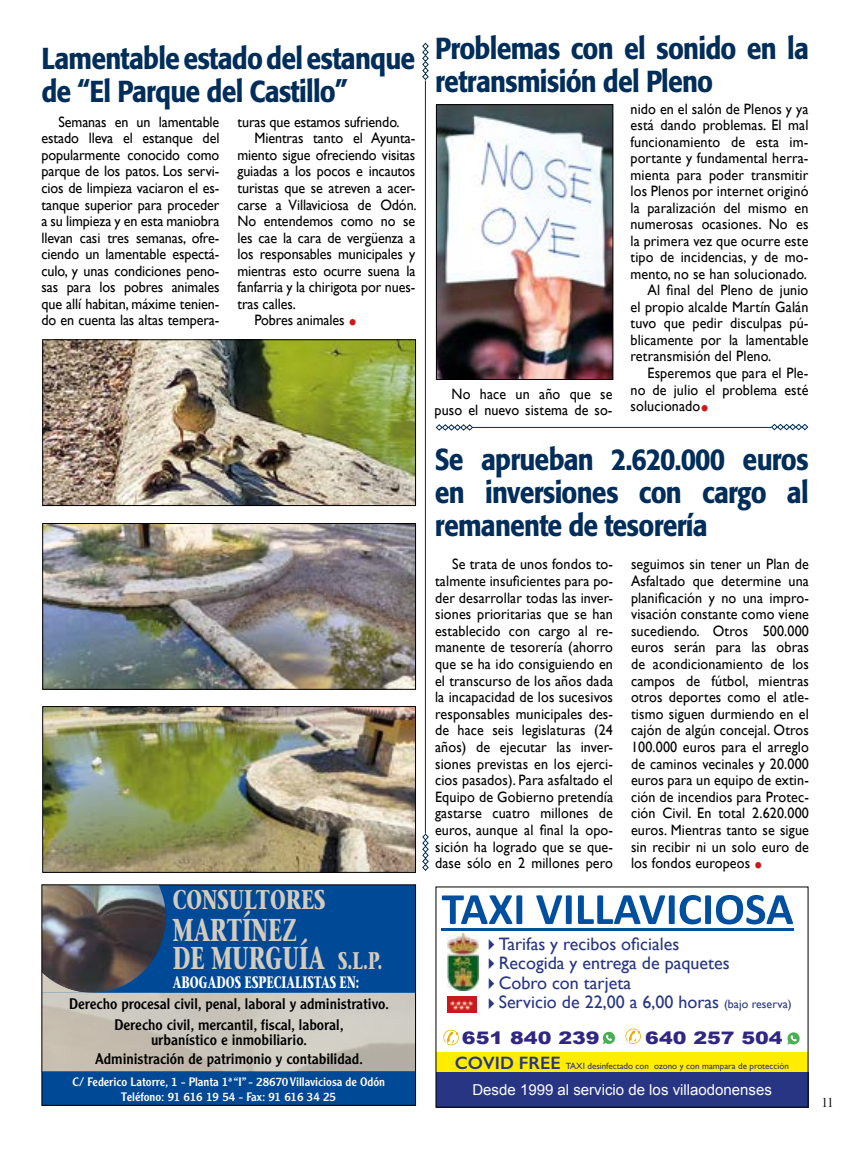
<style>
.page{position:relative;width:851px;height:1149px;background:#fff}
.page>*{position:absolute;margin:0;border:0;box-sizing:border-box;transform-origin:0 0}
.t1{font:700 31.5px/27.8px "Stone Serif";color:#d2cbbe;scale:.66 1}
.t2{font:500 30px/33px "Formata";letter-spacing:-.03em;color:#002d59;scale:.88 1}
.t3{font:700 27px "Stone Serif";color:#d2cbbe;scale:.71 1}
.t4{font:18px "Gill Sans";color:#283583}
.t5{font:900 17.25px "Arial";color:#312783;scale:1.2 1}
.t6{font:900 17.25px "Arial";color:#312783;scale:1.19 1}
.t7{font:700 16.5px "Stone Serif";color:#fff;scale:.66 1}
.t8{font:15px/16.6px "Gill Sans";letter-spacing:.01em;color:#000;text-align:justify;scale:.94 1}
.t9{font:15px/21px "Clearface Gothic LH";color:#000;text-align:center;scale:1.05 1}
.t10{font:15px "Arial";color:#fff}
.t11{font:13.5px "Times";color:#000;scale:.88 1}
.t12{font:12px/15px "Clearface Gothic LH";color:#fff;text-align:center;scale:1.05 1}
.t13{font:9px "Gill Sans";color:#283583}
.s1{font-size:25.5px;color:#cd171a}
.s2{font-size:24px}
.s3{font-size:12px}
.s4{font-weight:600;font-size:18px}
</style>
<div class="page">
<img style="left:448px;top:933px;width:30px;height:56px">
<img style="left:447px;top:996px;width:29px;height:15px">
<svg style="left:441px;top:895px;width:81px;height:28px"></svg>
<svg style="left:536px;top:895px;width:35px;height:28px"></svg>
<svg style="left:578px;top:895px;width:215px;height:29px"></svg>
<hr style="left:441px;top:927px;width:352px;height:3px;background:#004f9f">
<svg style="left:443px;top:1029px;width:16px;height:15px"></svg>
<svg style="left:602px;top:1031px;width:13px;height:13px"></svg>
<svg style="left:625px;top:1028px;width:15px;height:15px"></svg>
<svg style="left:787px;top:1032px;width:13px;height:13px"></svg>
<div style="left:436px;top:1051px;width:371px;height:20px;background:#ffed00"></div>
<div style="left:436px;top:1071px;width:372px;height:36px;background:#283583"></div>
<div style="left:42px;top:884px;width:373px;height:220px;background:#004996"></div>
<img style="left:43px;top:886px;width:123px;height:105px">
<img style="left:43px;top:991px;width:371px;height:79px">
<hr style="left:425px;top:80px;width:1px;height:753px;background:#002d59">
<svg style="left:422px;top:833px;width:7px;height:37px"></svg>
<svg style="left:422px;top:43px;width:7px;height:37px"></svg>
<img style="left:438px;top:106px;width:173px;height:272px">
<div style="left:436px;top:104px;width:177px;height:276px;border:1px solid #000"></div>
<img style="left:44px;top:341px;width:370px;height:163px">
<div style="left:42px;top:339px;width:374px;height:167px;border:1px solid #000"></div>
<hr style="left:473px;top:427px;width:298px;height:1px;background:#002d59">
<svg style="left:435px;top:424px;width:38px;height:6px"></svg>
<svg style="left:770px;top:423px;width:38px;height:7px"></svg>
<img style="left:44px;top:525px;width:370px;height:162px">
<div style="left:42px;top:523px;width:374px;height:166px;border:1px solid #000"></div>
<img style="left:44px;top:708px;width:370px;height:162px">
<div style="left:42px;top:706px;width:374px;height:166px;border:1px solid #000"></div>
<h2 class="t2" style="left:41px;top:41px;width:426px">Lamentable estado del estanque de “El Parque del Castillo”</h2>
<p class="t8" style="left:41px;top:113px;width:191px;text-indent:17px">Semanas en un lamentable estado lleva el estanque del popularmente conocido como parque de los patos. Los servi&shy;cios de limpieza vaciaron el es&shy;tanque superior para proceder a su limpieza y en esta maniobra llevan casi tres semanas, ofre&shy;ciendo un lamentable espectá&shy;culo, y unas condiciones peno&shy;sas para los pobres animales que allí habitan, máxime tenien&shy;do en cuenta las altas tempera-</p>
<p class="t8" style="left:237px;top:113px;width:174px">turas que estamos sufriendo.</p>
<p class="t8" style="left:254px;top:130px;width:173px">Mientras tanto el Ayunta-</p>
<p class="t8" style="left:237px;top:146px;width:191px">miento sigue ofreciendo visitas</p>
<p class="t8" style="left:237px;top:163px;width:191px">guiadas a los pocos e incautos</p>
<p class="t8" style="left:237px;top:179px;width:191px">turistas que se atreven a acer-</p>
<p class="t8" style="left:237px;top:196px;width:192px">carse a Villaviciosa de Odón.</p>
<p class="t8" style="left:237px;top:212px;width:191px">No entendemos como no se</p>
<p class="t8" style="left:237px;top:229px;width:191px">les cae la cara de vergüenza a</p>
<p class="t8" style="left:237px;top:245px;width:191px">los responsables municipales y</p>
<p class="t8" style="left:237px;top:262px;width:191px">mientras esto ocurre suena la</p>
<p class="t8" style="left:237px;top:278px;width:191px">fanfarria y la chirigota por nues-</p>
<p class="t8" style="left:237px;top:295px;width:64px">tras calles.</p>
<p class="t8" style="left:254px;top:311px;width:110px">Pobres animales <span class="s1">•</span></p>
<h3 class="t3" style="left:173px;top:882px;width:216px">CONSULTORES</h3>
<h1 class="t1" style="left:173px;top:915px;width:319px">MARTÍNEZ<br>DE MURGUÍA <span class="s2">S.L.P.</span></h1>
<p class="t7" style="left:173px;top:972px;width:284px">ABOGADOS ESPECIALISTAS EN:</p>
<p class="t9" style="left:69px;top:992px;width:306px">Derecho procesal civil, penal, laboral y administrativo.<br>Derecho civil, mercantil, fiscal, laboral,</p>
<p class="t9" style="left:95px;top:1028px;width:256px;line-height:19.5px">urbanístico e inmobiliario.<br>Administración de patrimonio y contabilidad.</p>
<p class="t12" style="left:72px;top:1073px;width:299px">C/ Federico Latorre, 1 - Planta 1ª “I” - 28670 Villaviciosa de Odón<br>Teléfono: 91 616 19 54 - Fax: 91 616 34 25</p>
<h2 class="t2" style="left:435px;top:31px;width:426px">Problemas con el sonido en la retransmisión del Pleno</h2>
<p class="t8" style="left:434px;top:385px;width:191px;text-align:right">No hace un año que se puso el nuevo sistema de so-</p>
<p class="t8" style="left:630px;top:100px;width:191px">nido en el salón de Plenos y ya</p>
<p class="t8" style="left:630px;top:117px;width:191px">está dando problemas. El mal</p>
<p class="t8" style="left:630px;top:133px;width:191px">funcionamiento de esta im-</p>
<p class="t8" style="left:630px;top:150px;width:191px">portante y fundamental herra-</p>
<p class="t8" style="left:630px;top:166px;width:191px">mienta para poder transmitir</p>
<p class="t8" style="left:630px;top:183px;width:191px">los Plenos por internet originó</p>
<p class="t8" style="left:630px;top:199px;width:191px">la paralización del mismo en</p>
<p class="t8" style="left:630px;top:216px;width:191px">numerosas ocasiones. No es</p>
<p class="t8" style="left:630px;top:232px;width:191px">la primera vez que ocurre este</p>
<p class="t8" style="left:630px;top:249px;width:191px">tipo de incidencias, y de mo-</p>
<p class="t8" style="left:630px;top:265px;width:189px">mento, no se han solucionado.</p>
<p class="t8" style="left:647px;top:282px;width:173px">Al final del Pleno de junio</p>
<p class="t8" style="left:630px;top:298px;width:191px">el propio alcalde Martín Galán</p>
<p class="t8" style="left:630px;top:315px;width:191px">tuvo que pedir disculpas pú-</p>
<p class="t8" style="left:630px;top:331px;width:191px">blicamente por la lamentable</p>
<p class="t8" style="left:630px;top:348px;width:151px">retransmisión del Pleno.</p>
<p class="t8" style="left:647px;top:364px;width:173px">Esperemos que para el Ple-</p>
<p class="t8" style="left:630px;top:381px;width:191px">no de julio el problema esté</p>
<p class="t8" style="left:630px;top:397px;width:85px">solucionado<span class="s1">•</span></p>
<h2 class="t2" style="left:435px;top:442px;width:426px;text-align:justify">Se aprueban 2.620.000 euros en inversiones con cargo al remanente de tesorería</h2>
<p class="t8" style="left:435px;top:555px;width:191px;text-indent:17px">Se trata de unos fondos to&shy;talmente insuficientes para po&shy;der desarrollar todas las inver&shy;siones prioritarias que se han establecido con cargo al re&shy;manente de tesorería (ahorro que se ha ido consiguiendo en el transcurso de los años dada la incapacidad de los sucesivos responsables municipales des&shy;de hace seis legislaturas (24 años) de ejecutar las inver&shy;siones previstas en los ejerci&shy;cios pasados). Para asfaltado el Equipo de Gobierno pretendía gastarse cuatro millones de euros, aunque al final la opo&shy;sición ha logrado que se que&shy;dase sólo en 2 millones pero</p>
<p class="t8" style="left:631px;top:555px;width:191px">seguimos sin tener un Plan de Asfaltado que determine una planificación y no una impro&shy;visación constante como viene sucediendo. Otros 500.000 euros serán para las obras de acondicionamiento de los campos de fútbol, mientras otros deportes como el atle&shy;tismo siguen durmiendo en el cajón de algún concejal. Otros 100.000 euros para el arreglo de caminos vecinales y 20.000 euros para un equipo de extin&shy;ción de incendios para Protec&shy;ción Civil. En total 2.620.000 euros. Mientras tanto se sigue sin recibir ni un solo euro de los fondos europeos <span class="s1">•</span></p>
<p class="t4" style="left:482px;top:932px;width:198px">✔Tarifas y recibos oficiales</p>
<p class="t4" style="left:482px;top:952px;width:248px">✔Recogida y entrega de paquetes</p>
<p class="t4" style="left:482px;top:971px;width:150px">✔Cobro con tarjeta</p>
<p class="t4" style="left:482px;top:991px;width:310px">✔Servicio de 22,00 a 6,00 horas <span class="s3">(bajo reserva)</span></p>
<p class="t5" style="left:462px;top:1024px;width:116px">651 840 239</p>
<p class="t6" style="left:645px;top:1024px;width:117px">640 257 504</p>
<p class="t13" style="left:455px;top:1059px;width:335px"><span class="s4">COVID FREE</span> TAXI desinfectado con ozono y con mampara de protección</p>
<p class="t10" style="left:472px;top:1079px;width:301px">Desde 1999 al servicio de los villaodonenses</p>
<p class="t11" style="left:821px;top:1089px;width:15px">11</p>
</div>
